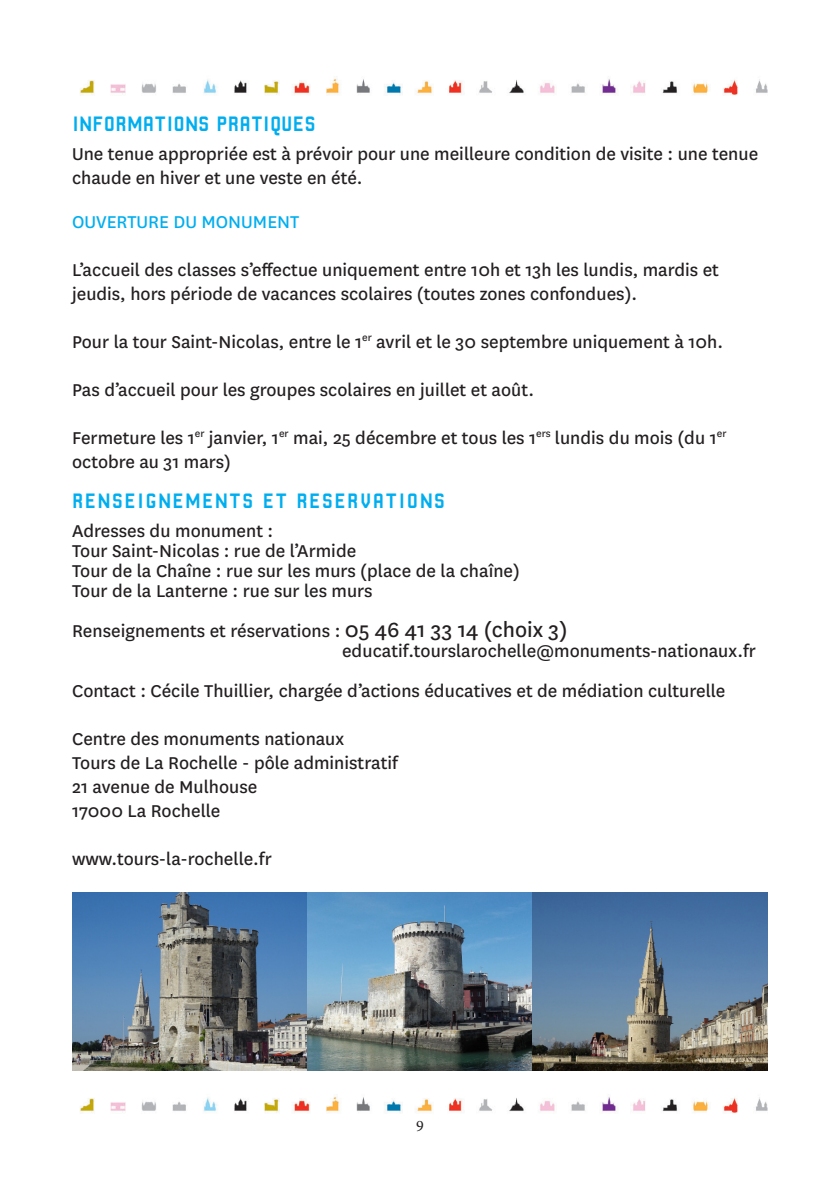
<style>
.page{position:relative;width:840px;height:1191px;background:#fff}
.page>*{position:absolute;margin:0;border:0;box-sizing:border-box;transform-origin:0 0}
.t1{font:22px "Robust CMN";letter-spacing:.06em;color:#00aeef}
.t2{font:22px "Robust CMN";letter-spacing:.005em;color:#00aeef}
.t3{font:20px/24px "National";color:#231f20}
.t4{font:20px "National";color:#00aeef}
.t5{font:16px "Minion Pro";color:#231f20}
.s1{font-size:24px}
</style>
<div class="page">
<img style="left:80px;top:78px;width:687px;height:17px">
<img style="left:80px;top:1096px;width:687px;height:17px">
<img style="left:72px;top:892px;width:459px;height:178px">
<img style="left:531px;top:892px;width:236px;height:178px">
<p class="t2" style="left:72px;top:112px;width:245px">INFORMATIONS PRATIQUES</p>
<p class="t3" style="left:72px;top:141px;width:687px">Une tenue appropriée est à prévoir pour une meilleure condition de visite : une tenue chaude en hiver et une veste en été.</p>
<p class="t4" style="left:72px;top:208px;width:229px">OUVERTURE DU MONUMENT</p>
<p class="t3" style="left:72px;top:257px;width:648px">L’accueil des classes s’effectue uniquement entre 10h et 13h les lundis, mardis et jeudis, hors période de vacances scolaires (toutes zones confondues).</p>
<p class="t3" style="left:72px;top:329px;width:652px">Pour la tour Saint-Nicolas, entre le 1<sup>er</sup> avril et le 30 septembre uniquement à 10h.</p>
<p class="t3" style="left:72px;top:377px;width:463px">Pas d’accueil pour les groupes scolaires en juillet et août.</p>
<p class="t3" style="left:72px;top:425px;width:655px">Fermeture les 1<sup>er</sup> janvier, 1<sup>er</sup> mai, 25 décembre et tous les 1<sup>ers</sup> lundis du mois (du 1<sup>er </sup>octobre au 31 mars)</p>
<p class="t1" style="left:72px;top:489px;width:374px">RENSEIGNEMENTS ET RESERVATIONS</p>
<p class="t3" style="left:72px;top:518px;width:202px">Adresses du monument :</p>
<p class="t3" style="left:72px;top:538px;width:285px">Tour Saint-Nicolas : rue de l’Armide</p>
<p class="t3" style="left:72px;top:558px;width:449px">Tour de la Chaîne : rue sur les murs (place de la chaîne)</p>
<p class="t3" style="left:72px;top:578px;width:301px">Tour de la Lanterne : rue sur les murs</p>
<p class="t3" style="left:72px;top:618px;width:496px">Renseignements et réservations : <span class="s1">05 46 41 33 14 (choix 3)</span></p>
<p class="t3" style="left:342px;top:638px;width:415px">educatif.tourslarochelle@monuments-nationaux.fr</p>
<p class="t3" style="left:72px;top:678px;width:654px">Contact : Cécile Thuillier, chargée d’actions éducatives et de médiation culturelle</p>
<p class="t3" style="left:72px;top:726px;width:273px">Centre des monuments nationaux</p>
<p class="t3" style="left:72px;top:750px;width:327px">Tours de La Rochelle - pôle administratif</p>
<p class="t3" style="left:72px;top:774px;width:187px">21 avenue de Mulhouse</p>
<p class="t3" style="left:72px;top:798px;width:150px">17000 La Rochelle</p>
<p class="t3" style="left:72px;top:846px;width:201px">www.tours-la-rochelle.fr</p>
<p class="t5" style="left:416px;top:1114px;width:9px">9</p>
</div>
